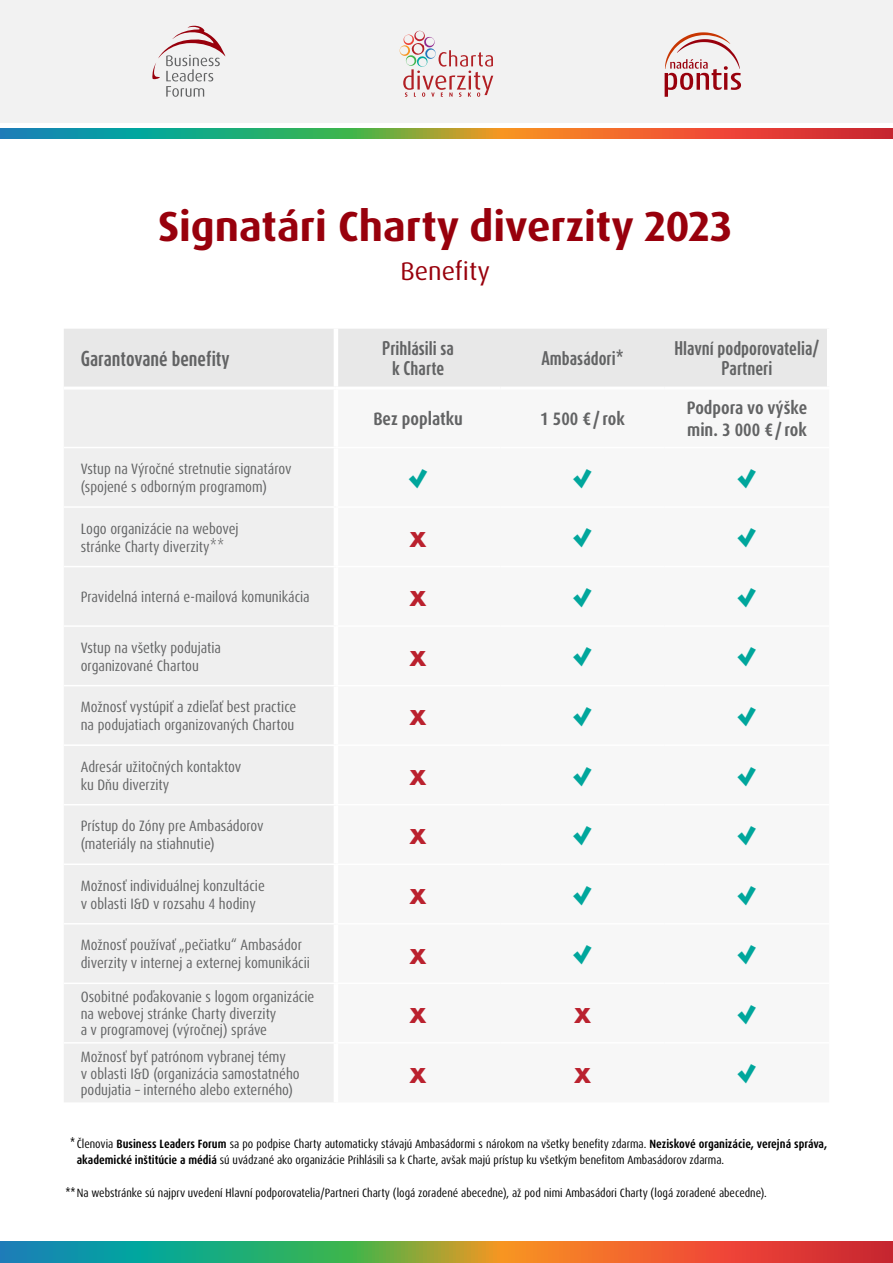
<style>
.page{position:relative;width:893px;height:1263px;background:#fff}
.page>*{position:absolute;margin:0;border:0;box-sizing:border-box;transform-origin:0 0}
.t1{font:700 42px "Dax Pro";color:#98000c}
.t2{font:900 27px "Dax Pro";color:#00a69c}
.t3{font:700 27px "ITC Avant Garde Pro";color:#ba212e}
.t4{font:25.5px "Dax Pro";color:#98000c}
.t5{font:700 condensed 18px/21.6px "Dax Pro";color:#626364}
.t6{font:700 18px "Dax Compact Pro";color:#626364}
.t7{font:700 16.5px/19.8px "Dax Compact Pro";color:#626364;text-align:center}
.t8{font:condensed 15px/18px "Dax Pro";color:#626364}
.t9{font:condensed 12px/16.5px "Dax Pro";color:#000}
.t10{font:500 10.5px "Dax Compact Pro";color:#000}
.s1{font-family:"Dax Compact Pro";font-weight:300;font-stretch:normal}
.s2{font-weight:700}
</style>
<div class="page">
<svg style="left:0;top:1242px;width:893px;height:21px;background:#898154"></svg>
<svg style="left:0;top:129px;width:893px;height:9px;background:#898154"></svg>
<div style="left:0;top:0;width:893px;height:123px;background:#f2f2f2"></div>
<svg style="left:152px;top:25px;width:73px;height:72px"></svg>
<svg style="left:400px;top:31px;width:93px;height:66px"></svg>
<svg style="left:665px;top:32px;width:76px;height:65px"></svg>
<div style="left:64px;top:329px;width:763px;height:58px;background:#e8e8e8"></div>
<div style="left:64px;top:390px;width:270px;height:712px;background:#efefef"></div>
<hr style="left:64px;top:506px;width:272px;height:2px;background:#fff">
<hr style="left:64px;top:566px;width:272px;height:1px;background:#fff">
<hr style="left:64px;top:625px;width:272px;height:2px;background:#fff">
<hr style="left:64px;top:685px;width:272px;height:1px;background:#fff">
<hr style="left:64px;top:744px;width:272px;height:2px;background:#fff">
<hr style="left:64px;top:804px;width:272px;height:1px;background:#fff">
<hr style="left:64px;top:863px;width:272px;height:2px;background:#fff">
<hr style="left:64px;top:923px;width:272px;height:1px;background:#fff">
<hr style="left:64px;top:982px;width:272px;height:2px;background:#fff">
<hr style="left:64px;top:1042px;width:272px;height:1px;background:#fff">
<hr style="left:334px;top:329px;width:4px;height:58px;background:#fff">
<hr style="left:64px;top:447px;width:272px;height:1px;background:#fff">
<h1 class="t1" style="left:158px;top:200px;width:575px">Signatári Charty diverzity 2023</h1>
<h3 class="t4" style="left:400px;top:255px;width:91px">Benefity</h3>
<p class="t6" style="left:81px;top:346px;width:151px">Garantované benefity</p>
<p class="t7" style="left:382px;top:339px;width:73px">Prihlásili sa k Charte</p>
<p class="t7" style="left:541px;top:349px;width:84px">Ambasádori*</p>
<p class="t7" style="left:674px;top:339px;width:147px">Hlavní podporovatelia/<br>Partneri</p>
<p class="t5" style="left:373px;top:408px;width:91px">Bez poplatku</p>
<p class="t5" style="left:540px;top:408px;width:86px">1 500 € /rok</p>
<p class="t5" style="left:687px;top:397px;width:122px">Podpora vo výške min. 3 000 € /rok</p>
<p class="t8" style="left:81px;top:460px;width:212px">Vstup na Výročné stretnutie signatárov (spojené s odborným programom)</p>
<h2 class="t2" style="left:408px;top:461px;width:21px">✓</h2>
<h2 class="t2" style="left:573px;top:461px;width:21px">✓</h2>
<h2 class="t2" style="left:737px;top:461px;width:21px">✓</h2>
<p class="t8" style="left:81px;top:520px;width:159px">Logo organizácie na webovej stránke Charty diverzity<span class="s1">**</span></p>
<h2 class="t3" style="left:410px;top:519px;width:19px">x</h2>
<h2 class="t2" style="left:573px;top:520px;width:21px">✓</h2>
<h2 class="t2" style="left:737px;top:520px;width:21px">✓</h2>
<p class="t8" style="left:81px;top:588px;width:230px">Pravidelná interná e-mailová komunikácia</p>
<h2 class="t3" style="left:410px;top:578px;width:19px">x</h2>
<h2 class="t2" style="left:573px;top:580px;width:21px">✓</h2>
<h2 class="t2" style="left:737px;top:580px;width:21px">✓</h2>
<p class="t8" style="left:81px;top:639px;width:142px">Vstup na všetky podujatia organizované Chartou</p>
<h2 class="t3" style="left:410px;top:638px;width:19px">x</h2>
<h2 class="t2" style="left:573px;top:639px;width:21px">✓</h2>
<h2 class="t2" style="left:737px;top:639px;width:21px">✓</h2>
<p class="t8" style="left:81px;top:698px;width:217px">Možnosť vystúpiť a zdieľať best practice na podujatiach organizovaných Chartou</p>
<h2 class="t3" style="left:410px;top:697px;width:19px">x</h2>
<h2 class="t2" style="left:573px;top:699px;width:21px">✓</h2>
<h2 class="t2" style="left:737px;top:699px;width:21px">✓</h2>
<p class="t8" style="left:81px;top:758px;width:162px">Adresár užitočných kontaktov ku Dňu diverzity</p>
<h2 class="t3" style="left:410px;top:757px;width:19px">x</h2>
<h2 class="t2" style="left:573px;top:758px;width:21px">✓</h2>
<h2 class="t2" style="left:737px;top:758px;width:21px">✓</h2>
<p class="t8" style="left:81px;top:817px;width:184px">Prístup do Zóny pre Ambasádorov (materiály na stiahnutie)</p>
<h2 class="t3" style="left:410px;top:816px;width:19px">x</h2>
<h2 class="t2" style="left:573px;top:818px;width:21px">✓</h2>
<h2 class="t2" style="left:737px;top:818px;width:21px">✓</h2>
<p class="t8" style="left:81px;top:877px;width:186px">Možnosť individuálnej konzultácie v oblasti I&amp;D v rozsahu 4 hodiny</p>
<h2 class="t3" style="left:410px;top:876px;width:19px">x</h2>
<h2 class="t2" style="left:573px;top:877px;width:21px">✓</h2>
<h2 class="t2" style="left:737px;top:877px;width:21px">✓</h2>
<p class="t8" style="left:81px;top:936px;width:231px">Možnosť používať „pečiatku“ Ambasádor diverzity v internej a externej komunikácii</p>
<h2 class="t3" style="left:410px;top:935px;width:19px">x</h2>
<h2 class="t2" style="left:573px;top:937px;width:21px">✓</h2>
<h2 class="t2" style="left:737px;top:937px;width:21px">✓</h2>
<p class="t8" style="left:81px;top:989px;width:235px;line-height:16.5px">Osobitné poďakovanie s logom organizácie na webovej stránke Charty diverzity<br>a v programovej (výročnej) správe</p>
<h2 class="t3" style="left:410px;top:995px;width:19px">x</h2>
<h2 class="t3" style="left:574px;top:995px;width:19px">x</h2>
<h2 class="t2" style="left:737px;top:997px;width:21px">✓</h2>
<p class="t8" style="left:81px;top:1049px;width:220px;line-height:16.5px">Možnosť byť patrónom vybranej témy<br>v oblasti I&amp;D (organizácia samostatného podujatia – interného alebo externého)</p>
<h2 class="t3" style="left:410px;top:1054px;width:19px">x</h2>
<h2 class="t3" style="left:574px;top:1054px;width:19px">x</h2>
<h2 class="t2" style="left:737px;top:1056px;width:21px">✓</h2>
<p class="t10" style="left:70px;top:1136px;width:7px">*</p>
<p class="t9" style="left:77px;top:1135px;width:752px">Členovia <span class="s2">Business Leaders Forum</span> sa po podpise Charty automaticky stávajú Ambasádormi s nárokom na všetky benefity zdarma. <span class="s2">Neziskové organizácie, verejná správa, akademické inštitúcie a médiá</span> sú uvádzané ako organizácie Prihlásili sa k Charte, avšak majú prístup ku všetkým benefitom Ambasádorov zdarma.</p>
<p class="t9" style="left:77px;top:1185px;width:692px">Na webstránke sú najprv uvedení Hlavní podporovatelia/Partneri Charty (logá zoradené abecedne), až pod nimi Ambasádori Charty (logá zoradené abecedne).</p>
<p class="t10" style="left:66px;top:1186px;width:12px">**</p>
</div>
